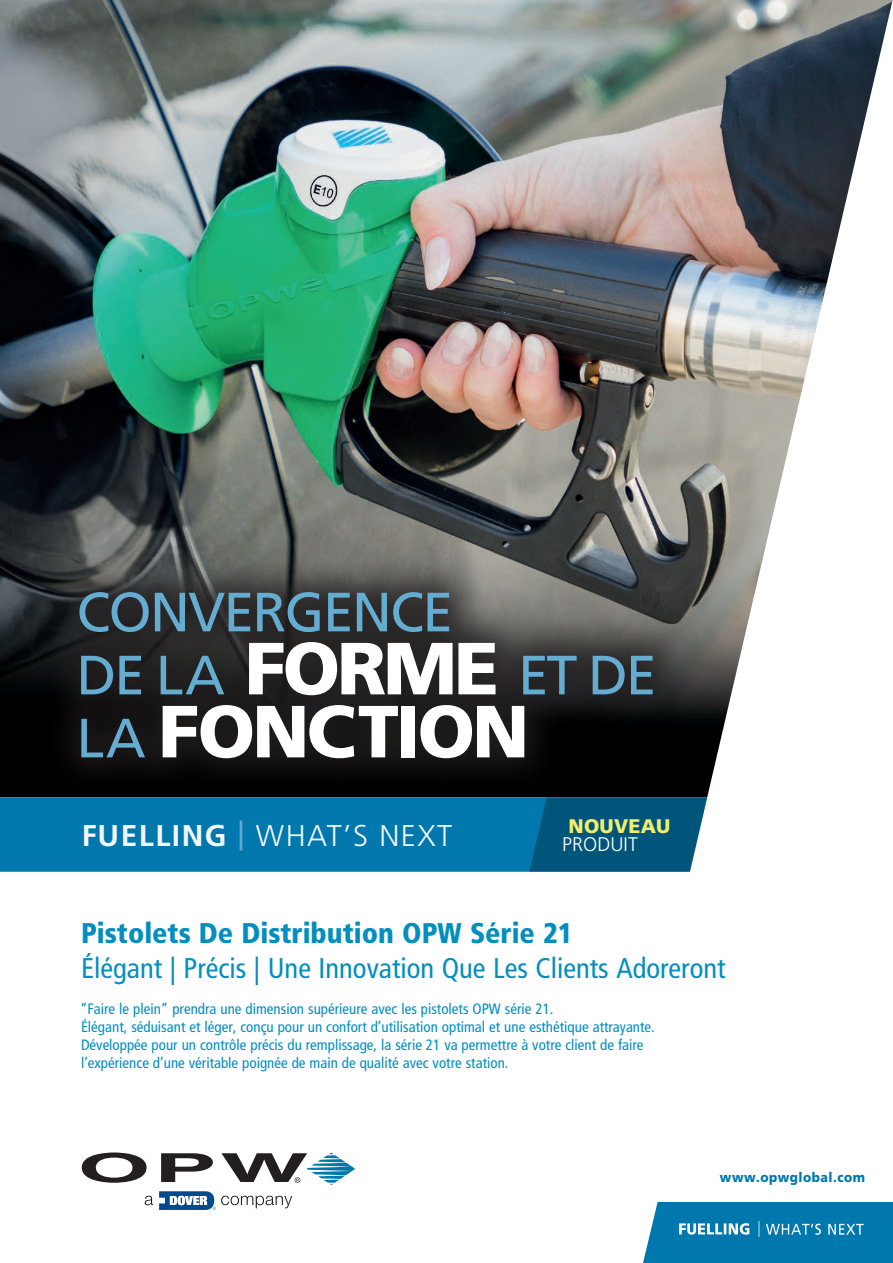
<style>
.page{position:relative;width:893px;height:1263px;background:#fff}
.page>*{position:absolute;margin:0;border:0;box-sizing:border-box;transform-origin:0 0}
.iSite_Splash_Header{font:900 73.65px "Frutiger LT Std";letter-spacing:-.04em;color:#fff}
.iSite_Splash_Header-2{font:55.35px/63px "Frutiger LT Std";letter-spacing:-.03em;color:#65acd1}
.t1{font:300 30px "Frutiger LT Std";letter-spacing:.05em;color:#fff}
.t2{font:condensed 28.5px "Frutiger LT Std";color:#028ebe}
.t3{font:900 condensed 28.5px "Frutiger LT Std";color:#028ebe}
.t4{font:900 19.65px/18.8px "Frutiger LT Std";letter-spacing:.01em;color:#f3ee69}
.t5{font:condensed 15px/18px "Frutiger LT Std";color:#028ebe}
.t6{font:900 13.5px "Frutiger LT Std";letter-spacing:.04em;color:#0078ae;scale:.91 1}
.s1{font-weight:900;font-size:73.65px;color:#fff}
.s2{font-weight:400;font-size:55.35px;color:#65acd1}
.s3{font-weight:700}
.s4{font-weight:400;color:#65acd1}
.s5{font-weight:300;color:#fff}
</style>
<div class="page">
<img style="left:0;top:0;width:893px;height:797px">
<svg style="left:643px;top:1202px;width:250px;height:61px;background:#1382b4"></svg>
<div style="left:0;top:797px;width:529px;height:75px;background:#0078ae"></div>
<svg style="left:529px;top:797px;width:178px;height:75px;background:#0c5f84"></svg>
<svg style="left:82px;top:1152px;width:65px;height:31px"></svg>
<svg style="left:161px;top:1153px;width:52px;height:29px"></svg>
<svg style="left:221px;top:1152px;width:134px;height:33px"></svg>
<svg style="left:145px;top:1196px;width:8px;height:9px"></svg>
<svg style="left:159px;top:1191px;width:133px;height:19px"></svg>
<div style="left:43px;top:555px;width:647px;height:241px;background:#231f20;opacity:.85"></div>
<p class="iSite_Splash_Header-2" style="left:76px;top:581px;width:581px">CONVERGENCE<br>DE LA <span class="s1">FORME</span> ET DE</p>
<p class="iSite_Splash_Header" style="left:76px;top:687px;width:454px"><span class="s2">LA</span> FONCTION</p>
<h3 class="t1" style="left:81px;top:818px;width:373px"><span class="s3">FUELLING</span> <span class="s4">|</span> WHAT’S NEXT</h3>
<p class="t4" style="left:562px;top:816px;width:110px;text-indent:6px">NOUVEAU<br><span class="s5">PRODUIT</span></p>
<p class="t3" style="left:81px;top:916px;width:493px">Pistolets De Distribution OPW Série 21</p>
<p class="t2" style="left:81px;top:951px;width:646px">Élégant | Précis | Une Innovation Que Les Clients Adoreront</p>
<p class="t5" style="left:80px;top:1000px;width:475px">“Faire le plein” prendra une dimension supérieure avec les pistolets OPW série 21.</p>
<p class="t5" style="left:81px;top:1018px;width:575px">Élégant, séduisant et léger, conçu pour un confort d’utilisation optimal et une esthétique attrayante.<br>Développée pour un contrôle précis du remplissage, la série 21 va permettre à votre client de faire l’expérience d’une véritable poignée de main de qualité avec votre station.</p>
<p class="t6" style="left:720px;top:1169px;width:161px">www.opwglobal.com</p>
</div>
